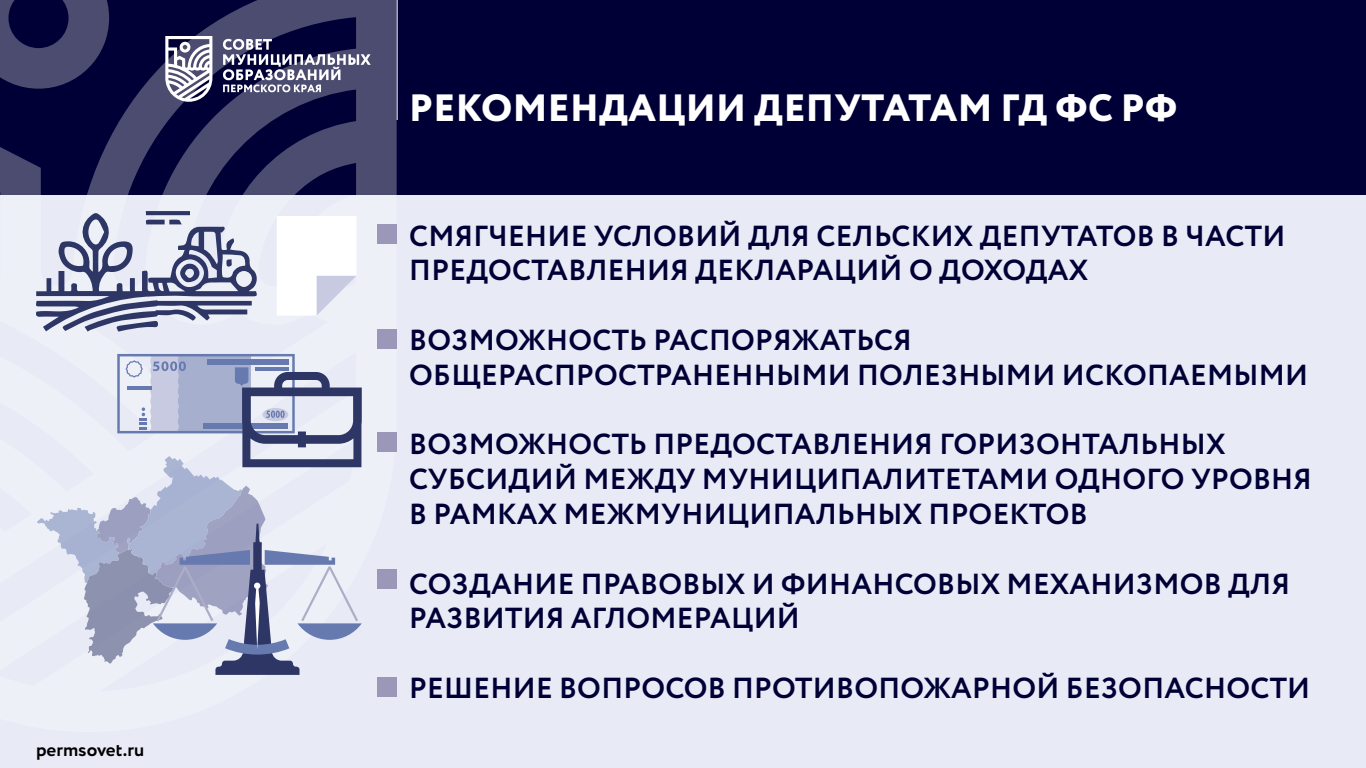
<style>
.page{position:relative;width:1366px;height:768px;background:#fff}
.page>*{position:absolute;margin:0;border:0;box-sizing:border-box;transform-origin:0 0}
.t1{font:800 38px "Circe";letter-spacing:.01em;color:#fff}
.t2{font:700 29px/34.8px "Circe";letter-spacing:.01em;color:#000036}
.t3{font:700 19px "Circe";color:#000}
</style>
<div class="page">
<div style="left:0;top:195px;width:1366px;height:573px;background:#e8eaf6"></div>
<div style="left:0;top:0;width:1366px;height:195px;background:#000036"></div>
<svg style="left:0;top:0;width:397px;height:697px"></svg>
<svg style="left:165px;top:36px;width:206px;height:66px"></svg>
<hr style="left:397px;top:0;width:1px;height:120px;background:#fff">
<div style="left:377px;top:224px;width:20px;height:19px;background:#9a97b9"></div>
<div style="left:377px;top:329px;width:20px;height:19px;background:#9a97b9"></div>
<div style="left:377px;top:432px;width:20px;height:19px;background:#9a97b9"></div>
<div style="left:377px;top:569px;width:20px;height:19px;background:#9a97b9"></div>
<div style="left:377px;top:677px;width:20px;height:19px;background:#9a97b9"></div>
<svg style="left:37px;top:354px;width:325px;height:321px"></svg>
<svg style="left:35px;top:211px;width:223px;height:121px"></svg>
<svg style="left:277px;top:216px;width:79px;height:100px;background:#f7f8fb"></svg>
<p class="t3" style="left:36px;top:737px;width:110px">permsovet.ru</p>
<h1 class="t1" style="left:409px;top:82px;width:769px">РЕКОМЕНДАЦИИ ДЕПУТАТАМ ГД ФС РФ</h1>
<p class="t2" style="left:409px;top:220px;width:878px">СМЯГЧЕНИЕ УСЛОВИЙ ДЛЯ СЕЛЬСКИХ ДЕПУТАТОВ В ЧАСТИ<br>ПРЕДОСТАВЛЕНИЯ ДЕКЛАРАЦИЙ О ДОХОДАХ</p>
<p class="t2" style="left:409px;top:324px;width:901px">ВОЗМОЖНОСТЬ РАСПОРЯЖАТЬСЯ<br>ОБЩЕРАСПРОСТРАНЕННЫМИ ПОЛЕЗНЫМИ ИСКОПАЕМЫМИ</p>
<p class="t2" style="left:409px;top:428px;width:904px">ВОЗМОЖНОСТЬ ПРЕДОСТАВЛЕНИЯ ГОРИЗОНТАЛЬНЫХ<br>СУБСИДИЙ МЕЖДУ МУНИЦИПАЛИТЕТАМИ ОДНОГО УРОВНЯ<br>В РАМКАХ МЕЖМУНИЦИПАЛЬНЫХ ПРОЕКТОВ</p>
<p class="t2" style="left:409px;top:568px;width:882px">СОЗДАНИЕ ПРАВОВЫХ И ФИНАНСОВЫХ МЕХАНИЗМОВ ДЛЯ<br>РАЗВИТИЯ АГЛОМЕРАЦИЙ</p>
<p class="t2" style="left:409px;top:672px;width:902px">РЕШЕНИЕ ВОПРОСОВ ПРОТИВОПОЖАРНОЙ БЕЗОПАСНОСТИ</p>
</div>
